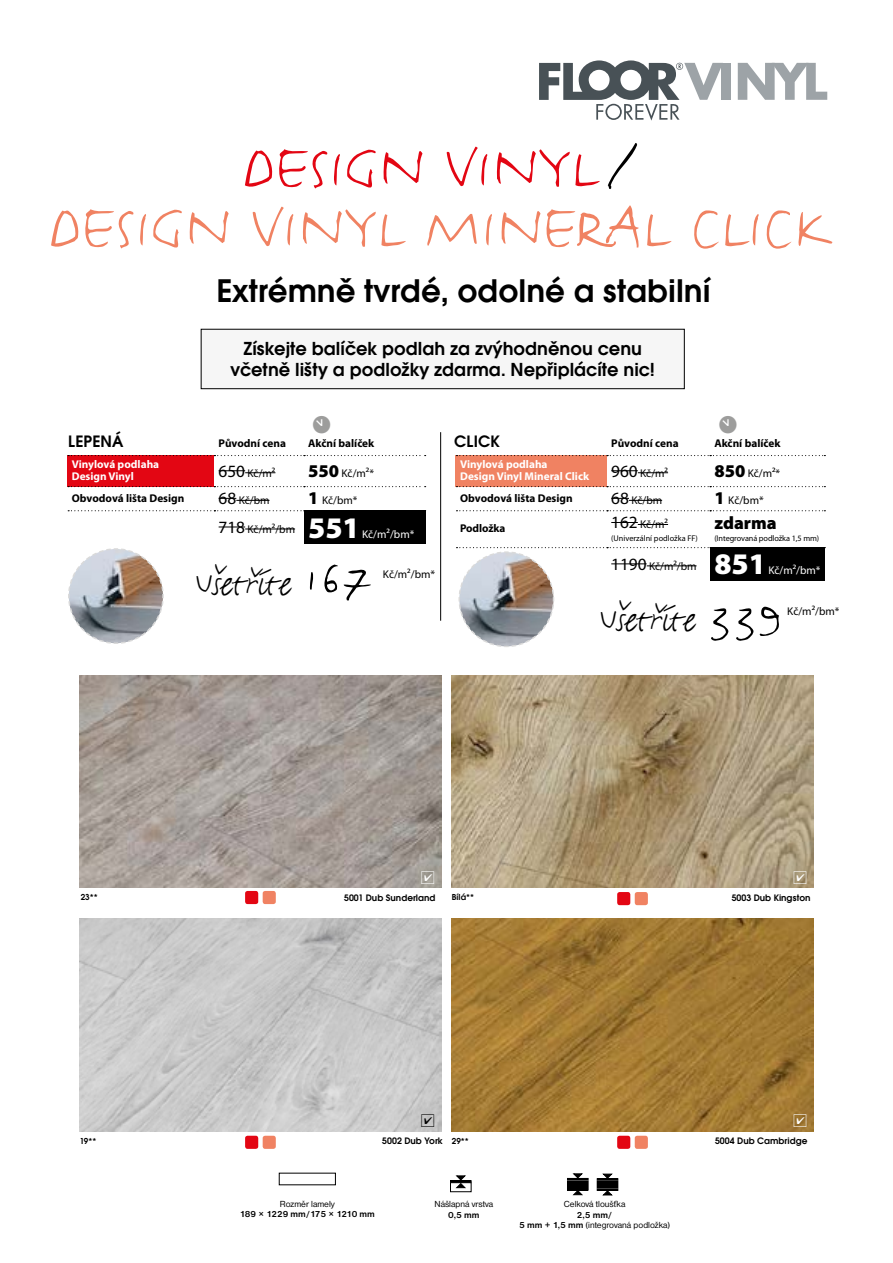
<style>
.page{position:relative;width:893px;height:1263px;background:#fff}
.page>*{position:absolute;margin:0;border:0;box-sizing:border-box;transform-origin:0 0}
.Normální{font:75px/60px "Justlefthand Pro";letter-spacing:.01em;color:#f08262;text-align:center}
.usetrite{font:40.35px "Justlefthand Pro";color:#000}
.Normální-2{font:33.9px "Avant Gar Got Itc TOT Dem";color:#000}
.tabulka_text_2015{font:900 30px "Myriad Pro";color:#fff}
.Normální-3{font:19.65px/21.1px "Avant Gar Got Itc TOT Dem";color:#000;text-align:center}
.tabulka_text_2015-2{font:900 18px "Myriad Pro";color:#000}
.Normální-4{font:17.25px "Avant Gar Got Itc TOT Dem";letter-spacing:.015em;color:#000}
.tabulka_text_2015-3{font:11.25px "Myriad Pro";color:#000}
.tabulka_zahlavi_blac{font:700 11.25px "Myriad Pro";color:#000}
.tabulka_zahlavi_blac-2{font:700 11.25px/12px "Myriad Pro";color:#fff}
.tabulka_text_2015-4{font:11.25px "Myriad Pro";color:#fff}
.dekory_popis_bld{font:9.75px "Avant Gar Got Itc TOT Dem";color:#000}
.symboly{font:9.15px/10.4px "Nimbus Sans DOT";color:#000;text-align:center}
.symboly-2{font:700 9.15px/10.4px "Nimbus Sans DOT";letter-spacing:-.025em;color:#000;text-align:center}
.dekory_popis_L{font:9px "Avant Gar Got Itc TOT Dem";color:#000}
.tabulka_text_2015-5{font:8.25px "Myriad Pro";letter-spacing:-.005em;color:#000}
.s1{color:#e30613}
.s2{color:#000}
.s3{font-size:17.25px}
.s4{font-weight:900;font-size:18px}
.s5{font-size:64.35px}
.s6{font-weight:400}
.s7{font-weight:700}
</style>
<div class="page">
<div style="left:201px;top:329px;width:483px;height:60px;background:#f6f6f6"></div>
<div style="left:201px;top:329px;width:484px;height:60px;border:1px solid #000"></div>
<img style="left:80px;top:675px;width:361px;height:213px">
<img style="left:452px;top:675px;width:361px;height:213px">
<img style="left:80px;top:919px;width:361px;height:212px">
<img style="left:452px;top:919px;width:361px;height:212px">
<div style="left:263px;top:891px;width:13px;height:13px;background:#f08262;border-radius:2px"></div>
<div style="left:245px;top:891px;width:13px;height:13px;background:#e30613;border-radius:2px"></div>
<div style="left:263px;top:1136px;width:13px;height:13px;background:#f08262;border-radius:2px"></div>
<div style="left:245px;top:1136px;width:13px;height:13px;background:#e30613;border-radius:2px"></div>
<div style="left:635px;top:892px;width:13px;height:13px;background:#f08262;border-radius:2px"></div>
<div style="left:617px;top:892px;width:13px;height:13px;background:#e30613;border-radius:2px"></div>
<div style="left:635px;top:1136px;width:13px;height:13px;background:#f08262;border-radius:2px"></div>
<div style="left:617px;top:1136px;width:13px;height:13px;background:#e30613;border-radius:2px"></div>
<div style="left:450px;top:1182px;width:21px;height:10px;border:1px solid #000"></div>
<svg style="left:450px;top:1175px;width:21px;height:13px"></svg>
<div style="left:597px;top:1181px;width:21px;height:7px;background:#000"></div>
<svg style="left:597px;top:1189px;width:21px;height:6px"></svg>
<svg style="left:597px;top:1174px;width:21px;height:6px"></svg>
<div style="left:567px;top:1181px;width:21px;height:9px;background:#000"></div>
<div style="left:567px;top:1178px;width:21px;height:2px;border:1px solid #000"></div>
<svg style="left:573px;top:1190px;width:10px;height:5px"></svg>
<svg style="left:573px;top:1173px;width:10px;height:5px"></svg>
<div style="left:68px;top:456px;width:146px;height:31px;background:#e30613"></div>
<div style="left:304px;top:511px;width:121px;height:33px;background:#000"></div>
<svg style="left:68px;top:486px;width:358px;height:1px"></svg>
<svg style="left:68px;top:455px;width:358px;height:1px"></svg>
<svg style="left:68px;top:510px;width:358px;height:1px"></svg>
<svg style="left:219px;top:470px;width:26px;height:1px"></svg>
<hr style="left:245px;top:472px;width:30px;height:1px;background:#000">
<svg style="left:219px;top:498px;width:17px;height:1px"></svg>
<hr style="left:236px;top:500px;width:33px;height:1px;background:#000">
<svg style="left:219px;top:526px;width:26px;height:1px"></svg>
<hr style="left:245px;top:529px;width:50px;height:1px;background:#000">
<div style="left:456px;top:456px;width:151px;height:31px;background:#f08262"></div>
<svg style="left:456px;top:486px;width:369px;height:1px"></svg>
<svg style="left:456px;top:455px;width:369px;height:1px"></svg>
<svg style="left:456px;top:510px;width:369px;height:1px"></svg>
<svg style="left:611px;top:470px;width:27px;height:1px"></svg>
<hr style="left:638px;top:472px;width:30px;height:1px;background:#000">
<svg style="left:611px;top:498px;width:18px;height:1px"></svg>
<hr style="left:629px;top:500px;width:33px;height:1px;background:#000">
<svg style="left:611px;top:522px;width:27px;height:1px"></svg>
<hr style="left:638px;top:524px;width:30px;height:1px;background:#000">
<hr style="left:440px;top:432px;width:1px;height:189px;background:#000">
<svg style="left:68px;top:548px;width:96px;height:96px"></svg>
<svg style="left:456px;top:547px;width:369px;height:100px"></svg>
<div style="left:721px;top:63px;width:9px;height:37px;background:#9da3a7"></div>
<svg style="left:738px;top:63px;width:89px;height:37px"></svg>
<svg style="left:539px;top:60px;width:184px;height:61px"></svg>
<svg style="left:422px;top:871px;width:12px;height:12px"></svg>
<svg style="left:794px;top:871px;width:12px;height:12px"></svg>
<svg style="left:422px;top:1114px;width:12px;height:13px"></svg>
<svg style="left:794px;top:1114px;width:12px;height:13px"></svg>
<p class="Normální" style="left:49px;top:136px;width:783px"><span class="s1">DESIGN VINYL</span> <span class="s2">/<br></span>DESIGN VINYL MINERAL CLICK</p>
<p class="Normální-2" style="left:216px;top:270px;width:496px">Extrémně tvrdé, odolné a stabilní</p>
<p class="Normální-3" style="left:230px;top:338px;width:426px">Získejte balíček podlah za zvýhodněnou cenu včetně lišty a podložky zdarma. Nepřiplácíte nic!</p>
<p class="Normální-4" style="left:68px;top:431px;width:57px">LEPENÁ</p>
<p class="Normální-4" style="left:454px;top:431px;width:47px">CLICK</p>
<p class="tabulka_zahlavi_blac" style="left:219px;top:436px;width:69px">Původní cena</p>
<p class="tabulka_zahlavi_blac" style="left:308px;top:436px;width:68px">Akční balíček</p>
<p class="tabulka_zahlavi_blac" style="left:611px;top:436px;width:69px">Původní cena</p>
<p class="tabulka_zahlavi_blac" style="left:714px;top:436px;width:68px">Akční balíček</p>
<p class="tabulka_zahlavi_blac-2" style="left:72px;top:458px;width:89px">Vinylová podlaha<br>Design Vinyl</p>
<p class="tabulka_text_2015-3" style="left:219px;top:466px;width:58px"><span class="s3">650</span> Kč/m²</p>
<p class="tabulka_text_2015-3" style="left:308px;top:466px;width:67px"><span class="s4">550</span> Kč/m²*</p>
<p class="tabulka_zahlavi_blac" style="left:72px;top:491px;width:114px">Obvodová lišta Design</p>
<p class="tabulka_text_2015-3" style="left:219px;top:493px;width:52px"><span class="s3">68</span> Kč/bm</p>
<p class="tabulka_text_2015-3" style="left:308px;top:494px;width:51px"><span class="s4">1</span> Kč/bm*</p>
<p class="tabulka_text_2015-3" style="left:219px;top:522px;width:78px"><span class="s3">718</span> Kč/m²/bm</p>
<p class="tabulka_text_2015" style="left:308px;top:510px;width:53px">551</p>
<p class="tabulka_text_2015-4" style="left:362px;top:527px;width:54px">Kč/m²/bm*</p>
<p class="usetrite" style="left:194px;top:556px;width:177px">Ušetříte <span class="s5">167</span></p>
<p class="tabulka_text_2015-3" style="left:383px;top:567px;width:54px">Kč/m²/bm*</p>
<p class="tabulka_zahlavi_blac-2" style="left:460px;top:458px;width:130px">Vinylová podlaha<br>Design Vinyl Mineral Click</p>
<p class="tabulka_text_2015-3" style="left:611px;top:466px;width:58px"><span class="s3">960</span> Kč/m²</p>
<p class="tabulka_text_2015-3" style="left:714px;top:466px;width:67px"><span class="s4">850</span> Kč/m²*</p>
<p class="tabulka_zahlavi_blac" style="left:460px;top:491px;width:114px">Obvodová lišta Design</p>
<p class="tabulka_text_2015-3" style="left:611px;top:493px;width:52px"><span class="s3">68</span> Kč/bm</p>
<p class="tabulka_text_2015-3" style="left:714px;top:494px;width:51px"><span class="s4">1</span> Kč/bm*</p>
<p class="tabulka_zahlavi_blac" style="left:460px;top:521px;width:47px">Podložka</p>
<p class="tabulka_text_2015-3" style="left:611px;top:517px;width:58px"><span class="s3">162</span> Kč/m²</p>
<p class="tabulka_text_2015-5" style="left:611px;top:533px;width:88px">(Univerzální podložka FF)</p>
<p class="tabulka_text_2015-2" style="left:714px;top:512px;width:64px">zdarma</p>
<p class="tabulka_text_2015-5" style="left:714px;top:533px;width:106px">(Integrovaná podložka 1,5 mm)</p>
<p class="tabulka_text_2015-3" style="left:611px;top:559px;width:87px"><span class="s3">1190</span> Kč/m²/bm</p>
<p class="tabulka_text_2015" style="left:714px;top:547px;width:53px">851</p>
<p class="tabulka_text_2015-4" style="left:768px;top:564px;width:54px">Kč/m²/bm*</p>
<p class="usetrite" style="left:598px;top:592px;width:185px">Ušetříte <span class="s5">339</span></p>
<p class="tabulka_text_2015-3" style="left:787px;top:604px;width:54px">Kč/m²/bm*</p>
<p class="dekory_popis_L" style="left:452px;top:892px;width:24px">Bílá**</p>
<p class="dekory_popis_L" style="left:81px;top:892px;width:18px">23**</p>
<p class="dekory_popis_bld" style="left:344px;top:892px;width:93px">5001 Dub Sunderland</p>
<p class="dekory_popis_bld" style="left:732px;top:892px;width:80px">5003 Dub Kingston</p>
<p class="dekory_popis_L" style="left:80px;top:1135px;width:18px">19**</p>
<p class="dekory_popis_bld" style="left:382px;top:1135px;width:62px">5002 Dub York</p>
<p class="dekory_popis_L" style="left:452px;top:1135px;width:18px">29**</p>
<p class="dekory_popis_bld" style="left:715px;top:1135px;width:94px">5004 Dub Cambridge</p>
<p class="symboly-2" style="left:240px;top:1198px;width:137px"><span class="s6">Rozměr lamely<br></span>189 × 1229 mm/175 × 1210 mm</p>
<p class="symboly" style="left:435px;top:1199px;width:60px">Nášlapná vrstva<br><span class="s7">0,5 mm</span></p>
<p class="symboly" style="left:564px;top:1199px;width:63px">Celková tloušťka</p>
<p class="symboly" style="left:519px;top:1209px;width:152px"><span class="s7">2,5 mm/<br>5 mm + 1,5 mm</span> (integrovaná podložka)</p>
</div>
